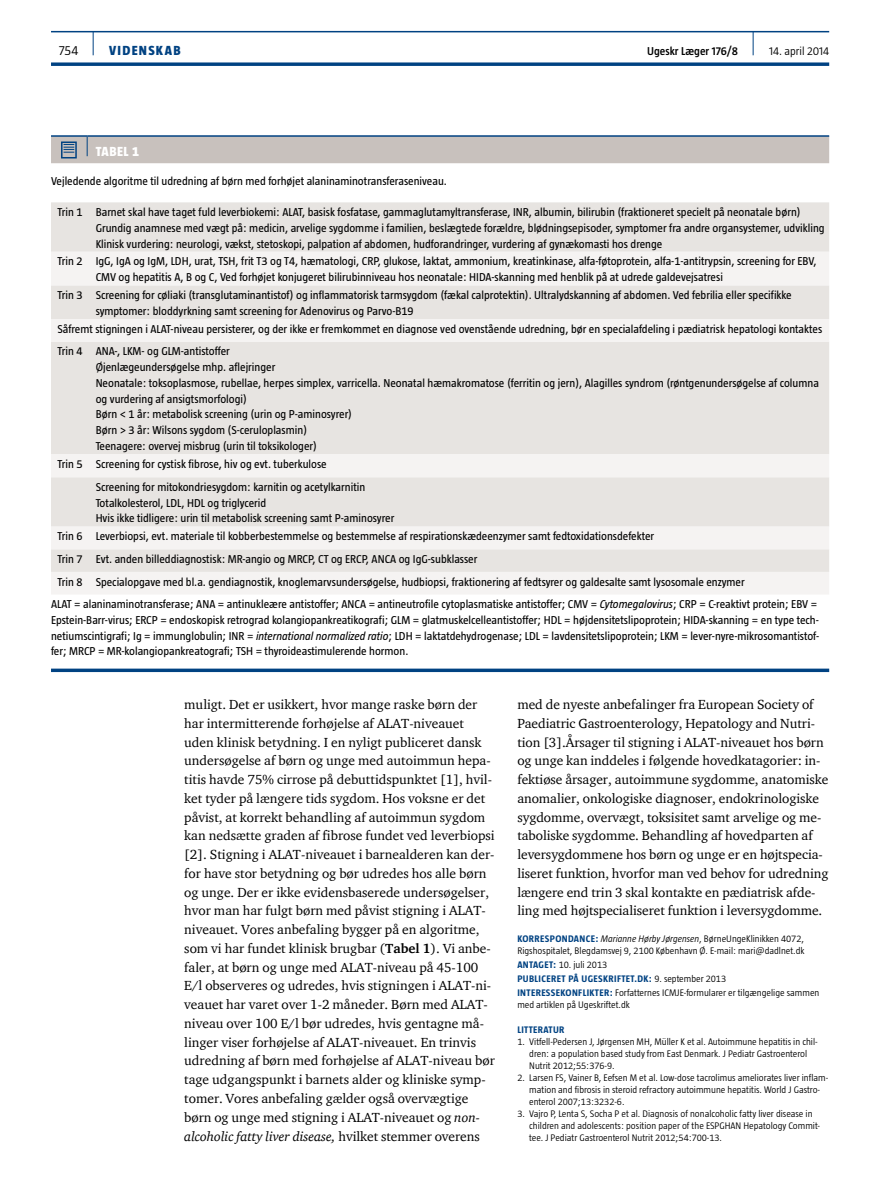
<style>
.page{position:relative;width:893px;height:1191px;background:#fff}
.page>*{position:absolute;margin:0;border:0;box-sizing:border-box;transform-origin:0 0}
.t1{font:13.5px/18.8px "ITC Charter Com";color:#000}
.t2{font:800 13.5px "Taz";letter-spacing:.095em;color:#004282}
.t3{font:800 13.5px "Taz";letter-spacing:.04em;color:#fff}
.t4{font:300 13.5px "Taz";color:#000}
.t5{font:11.7px/15.8px "Taz";color:#000}
.t6{font:600 11.7px "Taz";color:#000}
.t7{font:300 11.7px "Taz";color:#000}
.t8{font:300 9.75px/12px "Taz";color:#000}
.t9{font:700 9.75px "Taz";letter-spacing:.04em;color:#004282}
.s1{font-style:italic}
.s2{font-weight:700}
.s3{font-weight:700;color:#004282}
</style>
<div class="page">
<hr style="left:51px;top:31px;width:778px;height:1px;background:#004282">
<svg style="left:51px;top:62px;width:778px;height:4px;background:#225b92"></svg>
<svg style="left:93px;top:32px;width:1px;height:23px"></svg>
<svg style="left:753px;top:32px;width:1px;height:23px"></svg>
<hr style="left:51px;top:135px;width:36px;height:2px;background:#004282">
<hr style="left:87px;top:135px;width:742px;height:2px;background:#004282">
<div style="left:51px;top:136px;width:778px;height:27px;background:#c8c1bd"></div>
<div style="left:51px;top:202px;width:778px;height:50px;background:#e7e4e1"></div>
<svg style="left:51px;top:252px;width:778px;height:342px;fill:#e7e4e1"></svg>
<svg style="left:51px;top:668px;width:778px;height:4px;background:#275e95"></svg>
<p class="t4" style="left:59px;top:43px;width:21px">754</p>
<p class="t2" style="left:109px;top:43px;width:73px">VIDENSKAB</p>
<p class="t6" style="left:647px;top:45px;width:93px">Ugeskr Læger 176/8</p>
<p class="t7" style="left:769px;top:45px;width:62px">14. april 2014</p>
<p class="t3" style="left:96px;top:144px;width:45px">TABEL 1</p>
<p class="t5" style="left:51px;top:173px;width:397px">Vejledende algoritme til udredning af børn med forhøjet alaninaminotransferaseniveau.</p>
<p class="t5" style="left:96px;top:204px;width:730px;text-indent:-38px">Trin 1 Barnet skal have taget fuld leverbiokemi: ALAT, basisk fosfatase, gammaglutamyltransferase, INR, albumin, bilirubin (fraktioneret specielt på neonatale børn)<br>Grundig anamnese med vægt på: medicin, arvelige sygdomme i familien, beslægtede forældre, blødningsepisoder, symptomer fra andre organsystemer, udvikling<br>Klinisk vurdering: neurologi, vækst, stetoskopi, palpation af abdomen, hudforandringer, vurdering af gynækomasti hos drenge</p>
<p class="t5" style="left:96px;top:253px;width:722px;text-indent:-38px">Trin 2 IgG, IgA og IgM, LDH, urat, TSH, frit T3 og T4, hæmatologi, CRP, glukose, laktat, ammonium, kreatinkinase, alfa-føtoprotein, alfa-1-antitrypsin, screening for EBV,<br>CMV og hepatitis A, B og C, Ved forhøjet konjugeret bilirubinniveau hos neonatale: HIDA-skanning med henblik på at udrede galdevejsatresi</p>
<p class="t5" style="left:96px;top:287px;width:697px;text-indent:-38px">Trin 3 Screening for cøliaki (transglutaminantistof) og inflammatorisk tarmsygdom (fækal calprotektin). Ultralydskanning af abdomen. Ved febrilia eller specifikke symptomer: bloddyrkning samt screening for Adenovirus og Parvo-B19</p>
<p class="t5" style="left:57px;top:317px;width:766px;line-height:22.6px">Såfremt stigningen i ALAT-niveau persisterer, og der ikke er fremkommet en diagnose ved ovenstående udredning, bør en specialafdeling i pædiatrisk hepatologi kontaktes<br>Trin 4 ANA-, LKM- og GLM-antistoffer</p>
<p class="t5" style="left:96px;top:359px;width:725px">Øjenlægeundersøgelse mhp. aflejringer<br>Neonatale: toksoplasmose, rubellae, herpes simplex, varricella. Neonatal hæmakromatose (ferritin og jern), Alagilles syndrom (røntgenundersøgelse af columna og vurdering af ansigtsmorfologi)<br>Børn &lt; 1 år: metabolisk screening (urin og P-aminosyrer)<br>Børn &gt; 3 år: Wilsons sygdom (S-ceruloplasmin)<br>Teenagere: overvej misbrug (urin til toksikologer)</p>
<p class="t5" style="left:96px;top:452px;width:271px;line-height:23.2px;text-indent:-38px">Trin 5 Screening for cystisk fibrose, hiv og evt. tuberkulose<br>Screening for mitokondriesygdom: karnitin og acetylkarnitin</p>
<p class="t5" style="left:96px;top:494px;width:300px">Totalkolesterol, LDL, HDL og triglycerid<br>Hvis ikke tidligere: urin til metabolisk screening samt P-aminosyrer</p>
<p class="t5" style="left:57px;top:528px;width:598px">Trin 6 Leverbiopsi, evt. materiale til kobberbestemmelse og bestemmelse af respirationskædeenzymer samt fedtoxidationsdefekter</p>
<p class="t5" style="left:57px;top:551px;width:422px">Trin 7 Evt. anden billeddiagnostisk: MR-angio og MRCP, CT og ERCP, ANCA og IgG-subklasser</p>
<p class="t5" style="left:57px;top:573px;width:689px">Trin 8 Specialopgave med bl.a. gendiagnostik, knoglemarvsundersøgelse, hudbiopsi, fraktionering af fedtsyrer og galdesalte samt lysosomale enzymer</p>
<p class="t5" style="left:51px;top:596px;width:768px">ALAT = alaninaminotransferase; ANA = antinukleære antistoffer; ANCA = antineutrofile cytoplasmatiske antistoffer; CMV = <span class="s1">Cytomegalovirus</span>; CRP = C-reaktivt protein; EBV =</p>
<p class="t5" style="left:51px;top:612px;width:769px;text-align:justify">Epstein-Barr-virus; ERCP = endoskopisk retrograd kolangiopankreatikografi; GLM = glatmuskelcelleantistoffer; HDL = højdensitetslipoprotein; HIDA-skanning = en type tech&shy;netiumscintigrafi; Ig = immunglobulin; INR = <span class="s1">international normalized ratio</span>; LDH = laktatdehydrogenase; LDL = lavdensitetslipoprotein; LKM = lever-nyre-mikrosomantistof&shy;fer; MRCP = MR-kolangiopankreatografi; TSH = thyroideastimulerende hormon.</p>
<p class="t1" style="left:184px;top:695px;width:312px">muligt. Det er usikkert, hvor mange raske børn der har intermitterende forhøjelse af ALAT-niveauet uden klinisk betydning. I en nyligt publiceret dansk undersøgelse af børn og unge med autoimmun hepa&shy;titis havde 75% cirrose på debuttidspunktet [1], hvil&shy;ket tyder på længere tids sygdom. Hos voksne er det påvist, at korrekt behandling af autoimmun sygdom kan nedsætte graden af fibrose fundet ved leverbiopsi [2]. Stigning i ALAT-niveauet i barnealderen kan der&shy;for have stor betydning og bør udredes hos alle børn og unge. Der er ikke evidensbaserede undersøgelser, hvor man har fulgt børn med påvist stigning i ALAT&shy;niveauet. Vores anbefaling bygger på en algoritme, som vi har fundet klinisk brugbar (<span class="s2">Tabel 1</span>). Vi anbe&shy;faler, at børn og unge med ALAT-niveau på 45-100<br>E/l observeres og udredes, hvis stigningen i ALAT-ni&shy;veauet har varet over 1-2 måneder. Børn med ALAT&shy;niveau over 100 E/l bør udredes, hvis gentagne må&shy;linger viser forhøjelse af ALAT-niveauet. En trinvis udredning af børn med forhøjelse af ALAT-niveau bør tage udgangspunkt i barnets alder og kliniske symp&shy;tomer. Vores anbefaling gælder også overvægtige børn og unge med stigning i ALAT-niveauet og <span class="s1">non&shy;alcoholic fatty liver disease,</span> hvilket stemmer overens</p>
<p class="t1" style="left:517px;top:695px;width:313px">med de nyeste anbefalinger fra European Society of Paediatric Gastroenterology, Hepatology and Nutri&shy;tion [3].Årsager til stigning i ALAT-niveauet hos børn og unge kan inddeles i følgende hovedkatagorier: in&shy;fektiøse årsager, autoimmune sygdomme, anatomiske anomalier, onkologiske diagnoser, endokrinologiske sygdomme, overvægt, toksisitet samt arvelige og me&shy;taboliske sygdomme. Behandling af hovedparten af leversygdommene hos børn og unge er en højtspecia&shy;liseret funktion, hvorfor man ved behov for udredning længere end trin 3 skal kontakte en pædiatrisk afde&shy;ling med højtspecialiseret funktion i leversygdomme.</p>
<p class="t8" style="left:517px;top:932px;width:289px"><span class="s3">KORRESPONDANCE:</span> <span class="s1">Marianne Hørby Jørgensen</span>, BørneUngeKlinikken 4072,<br>Rigshospitalet, Blegdamsvej 9, 2100 København Ø. E-mail: mari@dadlnet.dk</p>
<p class="t8" style="left:517px;top:957px;width:304px;line-height:14.1px"><span class="s3">ANTAGET:</span> 10. juli 2013<br><span class="s3">PUBLICERET PÅ UGESKRIFTET.DK:</span> 9. september 2013<br><span class="s3">INTERESSEKONFLIKTER:</span> Forfatternes ICMJE-formularer er tilgængelige sammen</p>
<p class="t8" style="left:517px;top:998px;width:114px">med artiklen på Ugeskriftet.dk</p>
<p class="t9" style="left:517px;top:1024px;width:49px">LITTERATUR</p>
<p class="t8" style="left:529px;top:1035px;width:290px;text-indent:-12px">1. Vitfell-Pedersen J, Jørgensen MH, Müller K et al. Autoimmune hepatitis in chil&shy;dren: a population based study from East Denmark. J Pediatr Gastroenterol<br>Nutrit 2012;55:376-9.</p>
<p class="t8" style="left:529px;top:1071px;width:300px;text-indent:-12px">2. Larsen FS, Vainer B, Eefsen M et al. Low-dose tacrolimus ameliorates liver inflam&shy;mation and fibrosis in steroid refractory autoimmune hepatitis. World J Gastro&shy;enterol 2007;13:3232-6.</p>
<p class="t8" style="left:529px;top:1107px;width:292px;text-indent:-12px">3. Vajro P, Lenta S, Socha P et al. Diagnosis of nonalcoholic fatty liver disease in children and adolescents: position paper of the ESPGHAN Hepatology Commit&shy;tee. J Pediatr Gastroenterol Nutrit 2012;54:700-13.</p>
</div>
